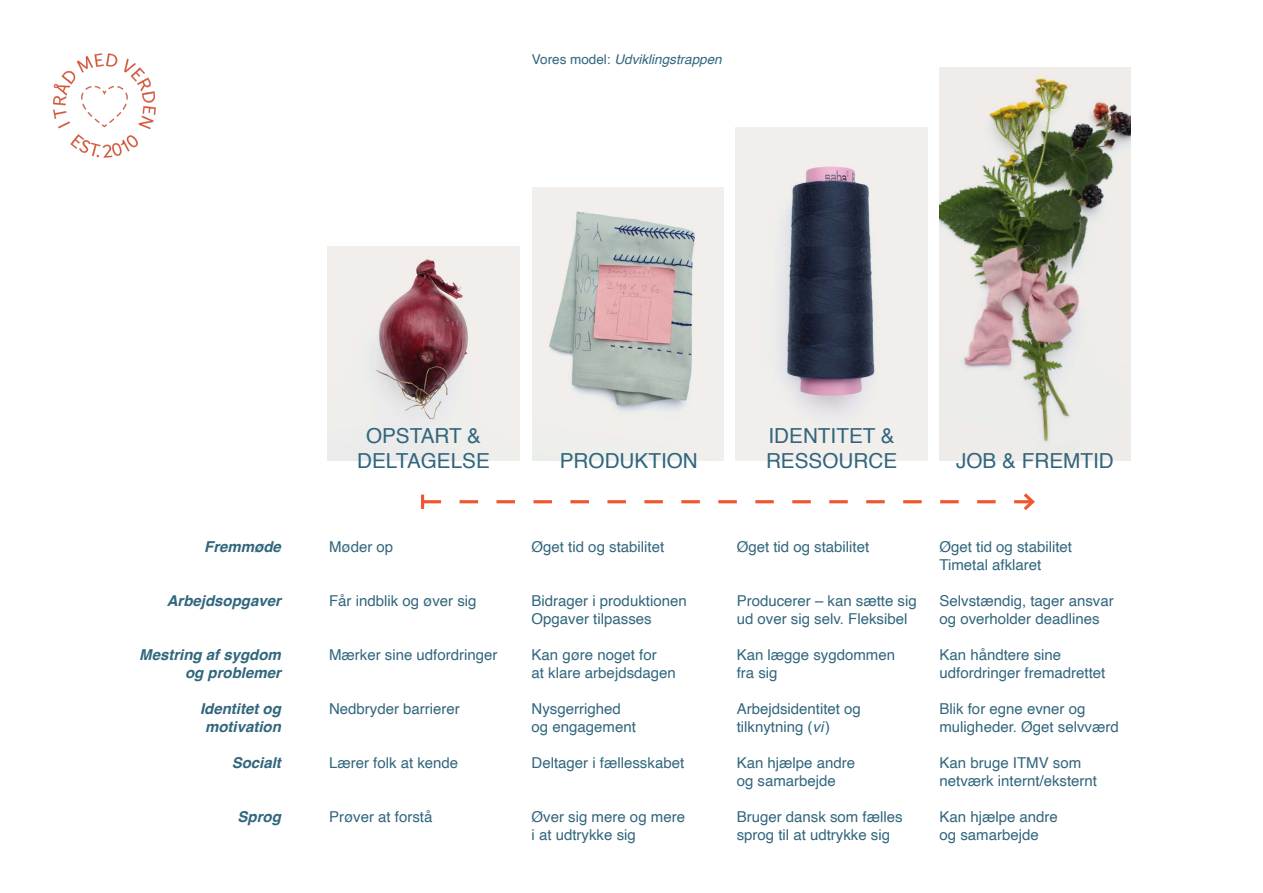
<style>
.page{position:relative;width:1263px;height:893px;background:#fff}
.page>*{position:absolute;margin:0;border:0;box-sizing:border-box;transform-origin:0 0}
.t1{font:20.7px "Helvetica";color:#31667d}
.brød{font:15px/18px "Helvetica";color:#31667d}
.t2{font:italic 700 15px/18px "Helvetica";color:#31667d;text-align:center}
.t3{font:italic 13.5px "Helvetica";color:#31667d}
.s1{font-style:normal}
.s2{font-style:italic}
</style>
<div class="page">
<img style="left:52px;top:53px;width:104px;height:105px">
<img style="left:327px;top:247px;width:193px;height:214px">
<img style="left:735px;top:128px;width:193px;height:333px">
<img style="left:533px;top:187px;width:191px;height:274px">
<img style="left:939px;top:68px;width:191px;height:393px">
<hr style="left:421px;top:495px;width:3px;height:14px;background:#f05630">
<svg style="left:423px;top:493px;width:612px;height:17px"></svg>
<h2 class="t3" style="left:532px;top:49px;width:191px"><span class="s1">Vores model:</span> Udviklingstrappen</h2>
<h2 class="t2" style="left:204px;top:540px;width:78px">Fremmøde</h2>
<h2 class="t2" style="left:167px;top:594px;width:116px">Arbejdsopgaver</h2>
<h2 class="t2" style="left:139px;top:648px;width:143px">Mestring af sygdom</h2>
<h2 class="t2" style="left:185px;top:666px;width:97px">og problemer</h2>
<h2 class="t2" style="left:200px;top:702px;width:82px">Identitet og motivation</h2>
<h2 class="t2" style="left:232px;top:756px;width:51px">Socialt</h2>
<h2 class="t2" style="left:238px;top:810px;width:45px">Sprog</h2>
<h1 class="t1" style="left:366px;top:420px;width:117px">OPSTART &amp;</h1>
<h1 class="t1" style="left:357px;top:445px;width:134px">DELTAGELSE</h1>
<p class="brød" style="left:329px;top:539px;width:66px">Møder op</p>
<p class="brød" style="left:329px;top:593px;width:149px">Får indblik og øver sig</p>
<p class="brød" style="left:329px;top:647px;width:170px">Mærker sine udfordringer</p>
<p class="brød" style="left:329px;top:701px;width:132px">Nedbryder barrierer</p>
<p class="brød" style="left:329px;top:755px;width:131px">Lærer folk at kende</p>
<p class="brød" style="left:329px;top:809px;width:105px">Prøver at forstå</p>
<h1 class="t1" style="left:768px;top:420px;width:128px">IDENTITET &amp;</h1>
<h1 class="t1" style="left:560px;top:445px;width:140px">PRODUKTION</h1>
<h1 class="t1" style="left:766px;top:445px;width:133px">RESSOURCE</h1>
<h1 class="t1" style="left:956px;top:445px;width:159px">JOB &amp; FREMTID</h1>
<p class="brød" style="left:532px;top:539px;width:134px">Øget tid og stabilitet</p>
<p class="brød" style="left:532px;top:593px;width:157px">Bidrager i produktionen</p>
<p class="brød" style="left:532px;top:611px;width:122px">Opgaver tilpasses</p>
<p class="brød" style="left:532px;top:647px;width:127px">Kan gøre noget for</p>
<p class="brød" style="left:532px;top:665px;width:146px">at klare arbejdsdagen</p>
<p class="brød" style="left:532px;top:701px;width:91px">Nysgerrighed</p>
<p class="brød" style="left:532px;top:719px;width:106px">og engagement</p>
<p class="brød" style="left:532px;top:755px;width:154px">Deltager i fællesskabet</p>
<p class="brød" style="left:532px;top:809px;width:155px">Øver sig mere og mere</p>
<p class="brød" style="left:532px;top:827px;width:106px">i at udtrykke sig</p>
<p class="brød" style="left:737px;top:539px;width:134px">Øget tid og stabilitet</p>
<p class="brød" style="left:737px;top:593px;width:182px">Producerer – kan sætte sig ud over sig selv. Fleksibel</p>
<p class="brød" style="left:737px;top:647px;width:160px">Kan lægge sygdommen</p>
<p class="brød" style="left:737px;top:665px;width:42px">fra sig</p>
<p class="brød" style="left:737px;top:701px;width:126px">Arbejdsidentitet og</p>
<p class="brød" style="left:737px;top:719px;width:95px">tilknytning (<span class="s2">vi</span>)</p>
<p class="brød" style="left:737px;top:755px;width:120px">Kan hjælpe andre</p>
<p class="brød" style="left:737px;top:773px;width:101px">og samarbejde</p>
<p class="brød" style="left:737px;top:809px;width:167px">Bruger dansk som fælles sprog til at udtrykke sig</p>
<p class="brød" style="left:939px;top:539px;width:134px">Øget tid og stabilitet</p>
<p class="brød" style="left:939px;top:557px;width:103px">Timetal afklaret</p>
<p class="brød" style="left:939px;top:593px;width:176px">Selvstændig, tager ansvar</p>
<p class="brød" style="left:939px;top:611px;width:162px">og overholder deadlines</p>
<p class="brød" style="left:939px;top:647px;width:123px">Kan håndtere sine</p>
<p class="brød" style="left:939px;top:665px;width:167px">udfordringer fremadrettet</p>
<p class="brød" style="left:939px;top:701px;width:147px">Blik for egne evner og</p>
<p class="brød" style="left:939px;top:719px;width:181px">muligheder. Øget selvværd</p>
<p class="brød" style="left:939px;top:755px;width:143px">Kan bruge ITMV som</p>
<p class="brød" style="left:939px;top:773px;width:159px">netværk internt/eksternt</p>
<p class="brød" style="left:939px;top:809px;width:120px">Kan hjælpe andre</p>
<p class="brød" style="left:939px;top:827px;width:101px">og samarbejde</p>
</div>
